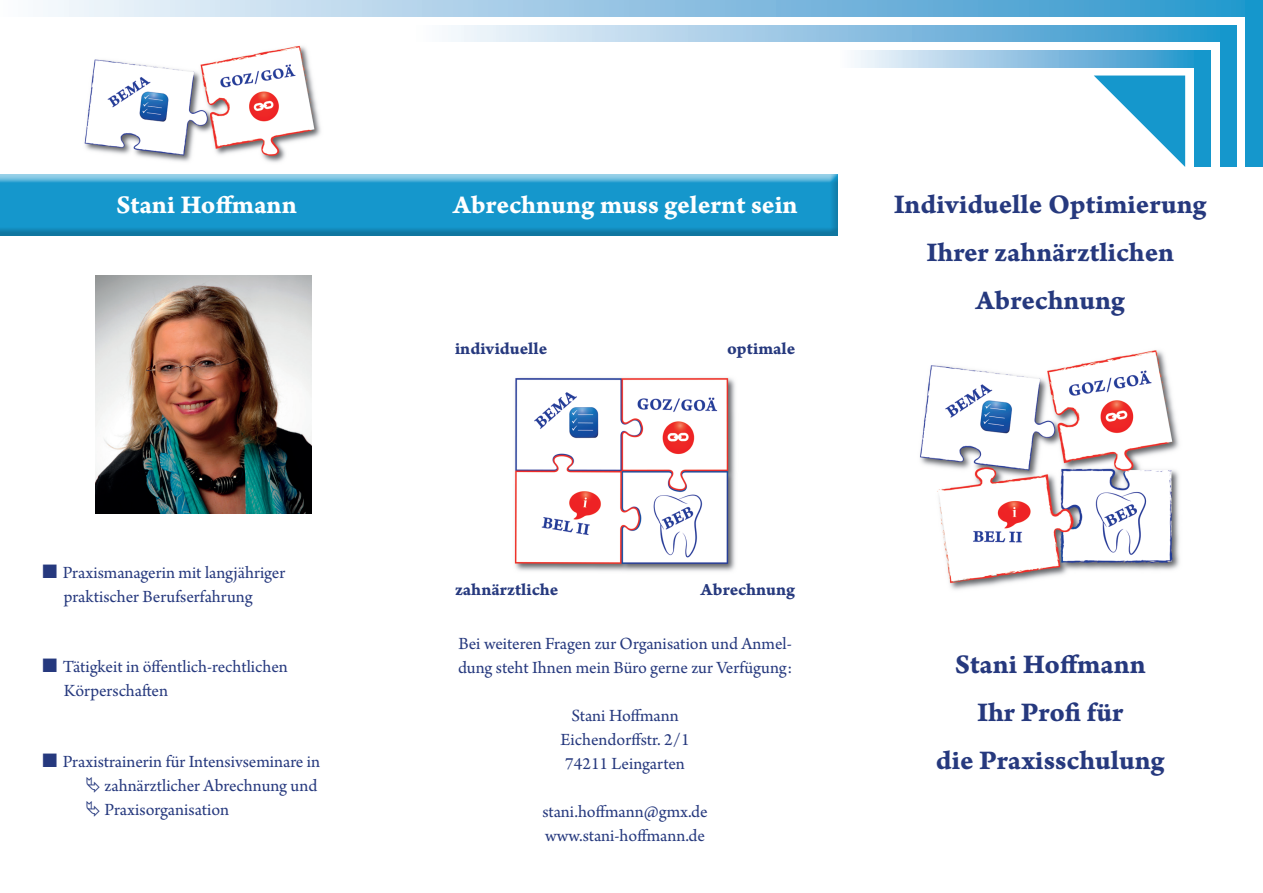
<style>
.page{position:relative;width:1263px;height:893px;background:#fff}
.page>*{position:absolute;margin:0;border:0;box-sizing:border-box;transform-origin:0 0}
.t1{font:28.5px/48px "Arno Pro Bold Caption";color:#26397e;text-align:center}
.t2{font:27px "Arno Pro Bold Caption";color:#fff}
.t3{font:18px/24px "Arno Pro";color:#26397e}
.t4{font:18px "Arno Pro Bold Caption";color:#26397e}
</style>
<div class="page">
<svg style="left:1094px;top:76px;width:91px;height:91px"></svg>
<div style="left:0;top:0;width:1263px;height:17px;background:linear-gradient(to right,#fcf8fc,#2a93cb)"></div>
<div style="left:412px;top:25px;width:816px;height:17px;background:linear-gradient(to right,#fff9fd,#2892cb)"></div>
<div style="left:838px;top:50px;width:361px;height:17px;background:linear-gradient(to right,#fef9fd,#2892cb)"></div>
<div style="left:1246px;top:1px;width:17px;height:166px;background:#1597cc"></div>
<div style="left:1220px;top:25px;width:17px;height:142px;background:#1597cc"></div>
<div style="left:1194px;top:50px;width:17px;height:117px;background:#1597cc"></div>
<div style="left:0;top:174px;width:839px;height:62px;background:#231f20;opacity:.25"></div>
<img style="left:514px;top:377px;width:222px;height:195px">
<img style="left:920px;top:350px;width:260px;height:240px">
<img style="left:84px;top:45px;width:237px;height:118px">
<img style="left:96px;top:275px;width:216px;height:238px">
<h2 class="t2" style="left:116px;top:188px;width:182px">Stani Hoffmann</h2>
<h2 class="t2" style="left:453px;top:188px;width:347px">Abrechnung muss gelernt sein</h2>
<p class="t3" style="left:64px;top:561px;width:223px;text-indent:-21px">■ Praxismanagerin mit langjähriger praktischer Berufserfahrung</p>
<p class="t3" style="left:64px;top:656px;width:226px;text-indent:-21px">■ Tätigkeit in öffentlich-rechtlichen<br>Körperschaften</p>
<p class="t3" style="left:105px;top:750px;width:217px;text-indent:-62px">■ Praxistrainerin für Intensivseminare in zahnärztlicher Abrechnung und<br>Praxisorganisation</p>
<p class="t4" style="left:455px;top:338px;width:94px">individuelle</p>
<p class="t4" style="left:727px;top:338px;width:70px">optimale</p>
<p class="t4" style="left:455px;top:579px;width:105px">zahnärztliche</p>
<p class="t4" style="left:701px;top:579px;width:96px">Abrechnung</p>
<p class="t3" style="left:458px;top:632px;width:336px">Bei weiteren Fragen zur Organisation und Anmel&shy;dung steht Ihnen mein Büro gerne zur Verfügung:</p>
<p class="t3" style="left:561px;top:704px;width:130px;text-align:center">Stani Hoffmann<br>Eichendorffstr. 2/1<br>74211 Leingarten</p>
<p class="t3" style="left:542px;top:800px;width:167px">stani.hoffmann@gmx.de www.stani-hoffmann.de</p>
<h1 class="t1" style="left:894px;top:181px;width:314px">Individuelle Optimierung<br>Ihrer zahnärztlichen<br>Abrechnung</h1>
<h1 class="t1" style="left:936px;top:642px;width:230px">Stani Hoffmann<br>Ihr Profi für<br>die Praxisschulung</h1>
</div>
